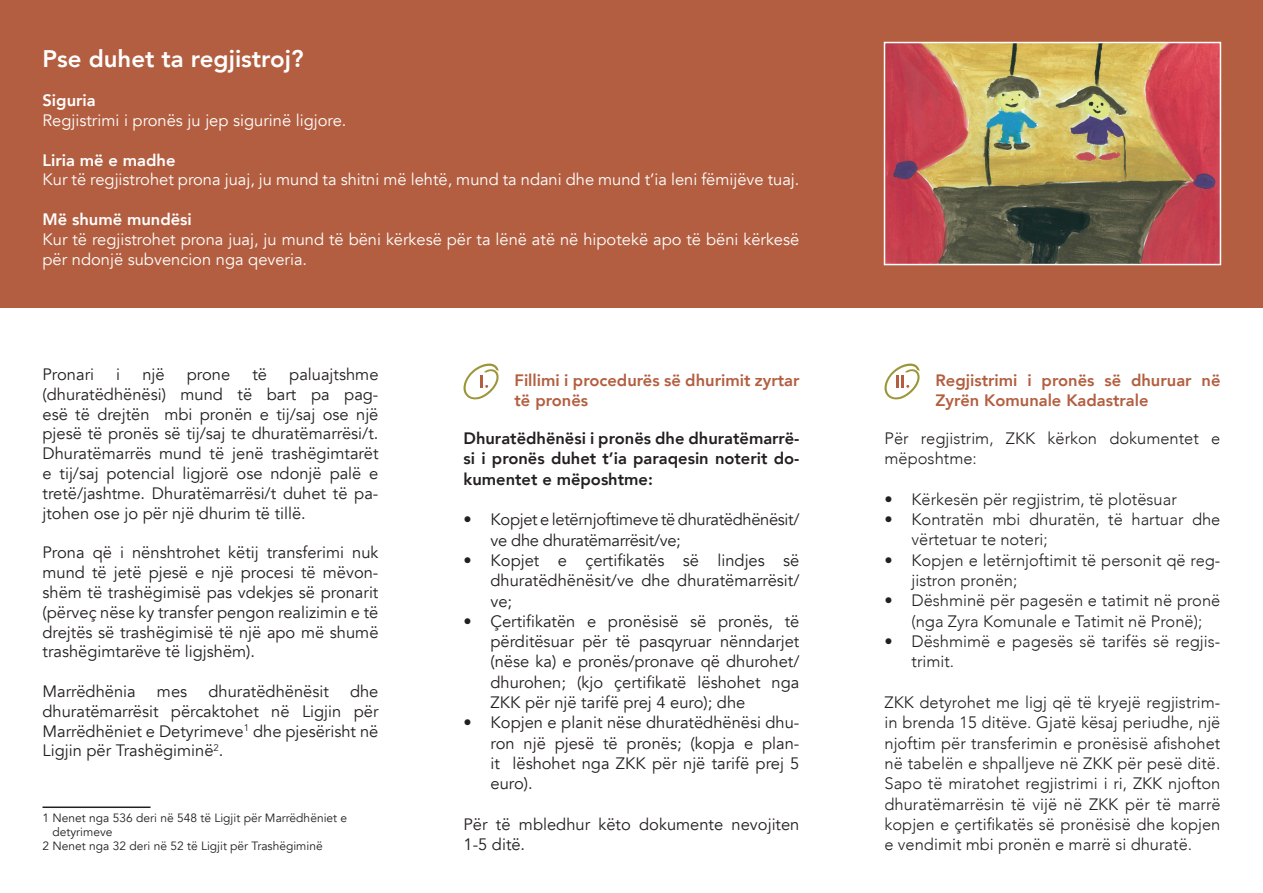
<style>
.page{position:relative;width:1263px;height:893px;background:#fff}
.page>*{position:absolute;margin:0;border:0;box-sizing:border-box;transform-origin:0 0}
.t1{font:800 24px "Avenir";color:#fff}
.t2{font:16.5px/19.8px "Avenir";color:#231f20;text-align:justify}
.t3{font:300 16.5px/20.4px "Avenir";color:#231f20}
.t4{font:16.5px/19.8px "Avenir";color:#fff}
.t5{font:800 16.5px/19.8px "Avenir";color:#b35e40}
.t6{font:800 16.5px/20.4px "Avenir";color:#231f20;text-align:justify}
.t7{font:16.5px/20.4px "Avenir";letter-spacing:-.02em;color:#231f20}
.t8{font:800 16.5px "Avenir";color:#fff}
.t9{font:12px "Avenir";color:#231f20}
</style>
<div class="page">
<div style="left:0;top:0;width:1263px;height:307px;background:#b35e40"></div>
<hr style="left:43px;top:806px;width:108px;height:2px;background:#231f20">
<svg style="left:463px;top:364px;width:36px;height:35px"></svg>
<svg style="left:884px;top:364px;width:36px;height:35px"></svg>
<img style="left:887px;top:45px;width:331px;height:217px">
<div style="left:884px;top:42px;width:337px;height:223px;border:2px solid #fff"></div>
<h1 class="t1" style="left:43px;top:39px;width:262px">Pse duhet ta regjistroj?</h1>
<p class="t8" style="left:43px;top:88px;width:55px">Siguria</p>
<p class="t4" style="left:43px;top:111px;width:305px">Regjistrimi i pronës ju jep sigurinë ligjore.</p>
<p class="t8" style="left:43px;top:147px;width:134px">Liria më e madhe</p>
<p class="t4" style="left:43px;top:170px;width:758px">Kur të regjistrohet prona juaj, ju mund ta shitni më lehtë, mund ta ndani dhe mund t’ia leni fëmijëve tuaj.</p>
<p class="t8" style="left:43px;top:206px;width:151px">Më shumë mundësi</p>
<p class="t4" style="left:43px;top:229px;width:758px">Kur të regjistrohet prona juaj, ju mund të bëni kërkesë për ta lënë atë në hipotekë apo të bëni kërkesë për ndonjë subvencion nga qeveria.</p>
<p class="t2" style="left:43px;top:365px;width:337px;text-indent:247px">paluajtshme (dhuratëdhënësi) mund të bart pa pag&shy;esë të drejtën mbi pronën e tij/saj ose një pjesë të pronës së tij/saj te dhuratëmarrësi/t.<br>Dhuratëmarrës mund të jenë trashëgimtarët e tij/saj potencial ligjorë ose ndonjë palë e tretë/jashtme. Dhuratëmarrësi/t duhet të pa&shy;jtohen ose jo për një dhurim të tillë.</p>
<p class="t2" style="left:43px;top:543px;width:337px">Prona që i nënshtrohet këtij transferimi nuk mund të jetë pjesë e një procesi të mëvon&shy;shëm të trashëgimisë pas vdekjes së pronarit (përveç nëse ky transfer pengon realizimin e të drejtës së trashëgimisë të një apo më shumë trashëgimtarëve të ligjshëm).</p>
<p class="t2" style="left:43px;top:682px;width:95px">Marrëdhënia</p>
<p class="t2" style="left:157px;top:682px;width:32px">mes</p>
<p class="t2" style="left:208px;top:682px;width:122px">dhuratëdhënësit</p>
<p class="t2" style="left:43px;top:365px;width:53px">Pronari</p>
<p class="t2" style="left:116px;top:365px;width:5px">i</p>
<p class="t2" style="left:142px;top:365px;width:24px">një</p>
<p class="t2" style="left:187px;top:365px;width:45px">prone</p>
<p class="t2" style="left:252px;top:365px;width:16px">të</p>
<p class="t2" style="left:43px;top:682px;width:337px;text-indent:307px">dhe dhuratëmarrësit përcaktohet në Ligjin për Marrëdhëniet e Detyrimeve<sup>1</sup> dhe pjesërisht në Ligjin për Trashëgiminë<sup>2</sup>.</p>
<p class="t9" style="left:43px;top:810px;width:306px">1 Nenet nga 536 deri në 548 të Ligjit për Marrëdhëniet e</p>
<p class="t9" style="left:53px;top:825px;width:61px">detyrimeve</p>
<p class="t9" style="left:43px;top:839px;width:282px">2 Nenet nga 32 deri në 52 të Ligjit për Trashëgiminë</p>
<p class="t5" style="left:514px;top:371px;width:286px">Fillimi i procedurës së dhurimit zyrtar të pronës</p>
<p class="t5" style="left:935px;top:371px;width:286px">Regjistrimi i pronës së dhuruar në<br>Zyrën Komunale Kadastrale</p>
<p class="t6" style="left:463px;top:428px;width:337px">Dhuratëdhënësi i pronës dhe dhuratëmarrë&shy;si i pronës duhet t’ia paraqesin noterit do&shy;kumentet e mëposhtme:</p>
<p class="t7" style="left:490px;top:510px;width:310px;text-indent:-27px">• Kopjet e letërnjoftimeve të dhuratëdhënësit/ ve dhe dhuratëmarrësit/ve;</p>
<p class="t2" style="left:490px;top:550px;width:310px;line-height:20.4px;text-indent:-27px">• Kopjet e çertifikatës së lindjes së dhuratëdhënësit/ve dhe dhuratëmarrësit/ ve;</p>
<p class="t2" style="left:490px;top:611px;width:310px;line-height:20.4px;text-indent:-27px">• Çertifikatën e pronësisë së pronës, të përditësuar për të pasqyruar nënndarjet (nëse ka) e pronës/pronave që dhurohet/ dhurohen; (kjo çertifikatë lëshohet nga ZKK për një tarifë prej 4 euro); dhe</p>
<p class="t2" style="left:490px;top:713px;width:310px;line-height:20.4px;text-indent:-27px">• Kopjen e planit nëse dhuratëdhënësi dhu&shy;ron një pjesë të pronës; (kopja e plan&shy;it lëshohet nga ZKK për një tarifë prej 5 euro).</p>
<p class="t2" style="left:463px;top:814px;width:337px;line-height:20.4px">Për të mbledhur këto dokumente nevojiten<br>1-5 ditë.</p>
<p class="t3" style="left:884px;top:428px;width:337px">Për regjistrim, ZKK kërkon dokumentet e mëposhtme:</p>
<p class="t3" style="left:884px;top:489px;width:294px">• Kërkesën për regjistrim, të plotësuar</p>
<p class="t3" style="left:911px;top:509px;width:310px;text-indent:-27px">• Kontratën mbi dhuratën, të hartuar dhe vërtetuar te noteri;</p>
<p class="t3" style="left:911px;top:550px;width:310px;text-indent:-27px">• Kopjen e letërnjoftimit të personit që reg&shy;jistron pronën;</p>
<p class="t3" style="left:884px;top:591px;width:337px;text-align:center">• Dëshminë për pagesën e tatimit në pronë (nga Zyra Komunale e Tatimit në Pronë);</p>
<p class="t3" style="left:911px;top:631px;width:310px;text-indent:-27px">• Dëshmimë e pagesës së tarifës së regjis&shy;trimit.</p>
<p class="t3" style="left:884px;top:692px;width:337px;text-align:justify">ZKK detyrohet me ligj që të kryejë regjistrim&shy;in brenda 15 ditëve. Gjatë kësaj periudhe, një njoftim për transferimin e pronësisë afishohet në tabelën e shpalljeve në ZKK për pesë ditë.<br>Sapo të miratohet regjistrimi i ri, ZKK njofton dhuratëmarrësin të vijë në ZKK për të marrë kopjen e çertifikatës së pronësisë dhe kopjen e vendimit mbi pronën e marrë si dhuratë.</p>
</div>
